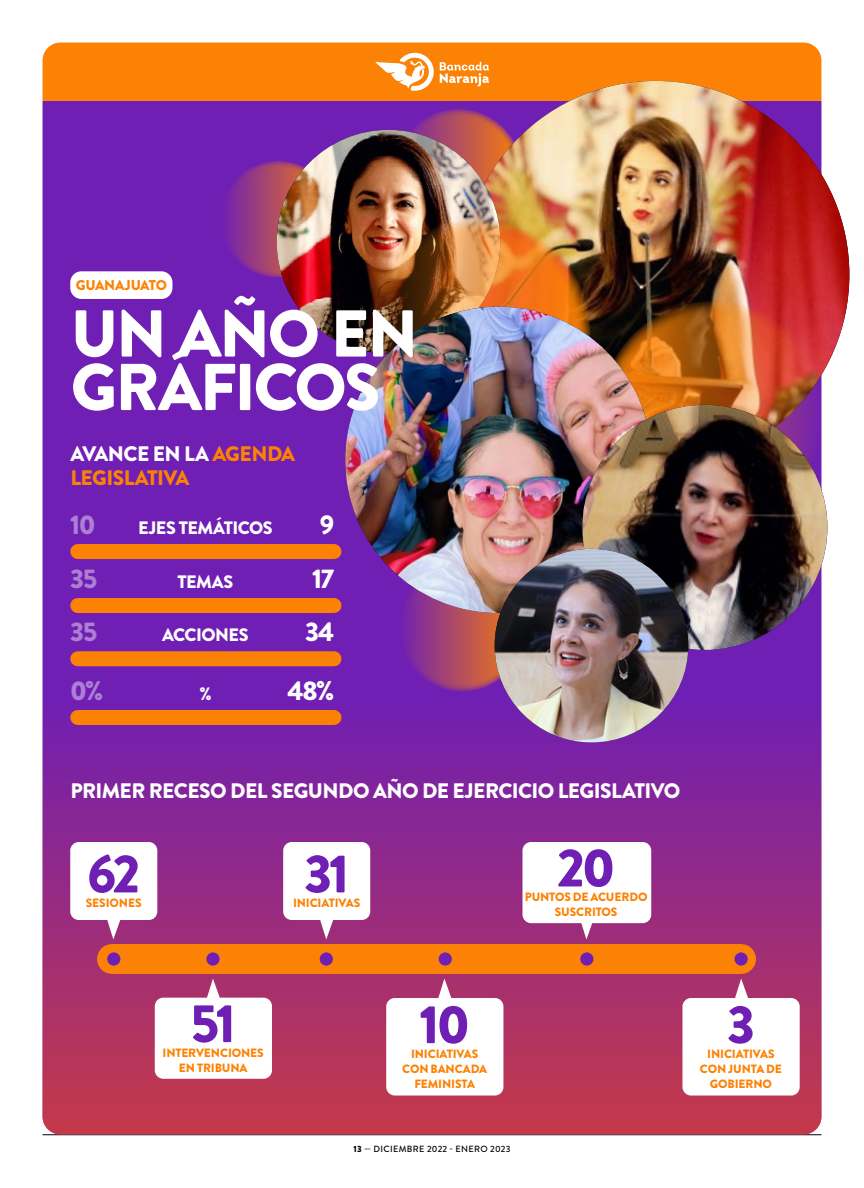
<style>
.page{position:relative;width:864px;height:1188px;background:#fff}
.page>*{position:absolute;margin:0;border:0;box-sizing:border-box;transform-origin:0 0}
.t1{font:900 66px/53.6px "Brandon Grotesque";letter-spacing:-.035em;color:#fff}
.t2{font:900 54px "Brandon Grotesque";letter-spacing:-.055em;color:#6f1fb4}
.t3{font:900 27px "Brandon Grotesque";color:#ad7fd4}
.t4{font:900 27px "Brandon Grotesque";color:#fff}
.t5{font:900 21px "Brandon Grotesque";letter-spacing:-.03em;color:#fff}
.t6{font:900 21px/24px "Brandon Grotesque";letter-spacing:-.03em;color:#fc8205}
.t7{font:900 18px "Brandon Grotesque";letter-spacing:-.03em;color:#fff}
.t8{font:900 14.25px "Brandon Grotesque";letter-spacing:-.015em;color:#fc8205}
.t9{font:900 12px/15px "Brandon Grotesque";letter-spacing:-.01em;color:#fc8205;text-align:center}
.t10{font:500 9px "Brandon Grotesque";letter-spacing:.04em;color:#000}
.s1{color:#fff}
.s2{font-weight:900}
</style>
<div class="page">
<div style="left:43px;top:43px;width:778px;height:58px;background:#fc8205"></div>
<svg style="left:375px;top:53px;width:59px;height:38px"></svg>
<svg style="left:440px;top:62px;width:49px;height:25px"></svg>
<div style="left:43px;top:101px;width:778px;height:1034px;background:#6f1fb4"></div>
<svg style="left:394px;top:109px;width:128px;height:129px;background:#b95455"></svg>
<svg style="left:220px;top:161px;width:116px;height:116px;background:#993c7d"></svg>
<div style="left:43px;top:678px;width:778px;height:457px;background:linear-gradient(to bottom,#6c1eb7,#c63b47);border-radius:18px"></div>
<img style="left:462px;top:81px;width:387px;height:387px;border-radius:194px">
<img style="left:277px;top:130px;width:223px;height:223px;border-radius:112px">
<img style="left:364px;top:219px;width:226px;height:227px;border-radius:50%">
<svg style="left:398px;top:563px;width:128px;height:128px;background:#a34470"></svg>
<img style="left:600px;top:301px;width:227px;height:226px;border-radius:50%">
<img style="left:345px;top:307px;width:307px;height:306px;border-radius:153px">
<img style="left:582px;top:405px;width:245px;height:245px;border-radius:123px">
<img style="left:495px;top:549px;width:193px;height:193px;border-radius:97px">
<div style="left:70px;top:842px;width:87px;height:78px;background:#fff;border-radius:9px"></div>
<div style="left:283px;top:842px;width:87px;height:78px;background:#fff;border-radius:9px"></div>
<div style="left:155px;top:998px;width:117px;height:81px;background:#fff;border-radius:9px"></div>
<div style="left:522px;top:842px;width:129px;height:81px;background:#fff;border-radius:9px"></div>
<div style="left:386px;top:998px;width:117px;height:98px;background:#fff;border-radius:9px"></div>
<div style="left:682px;top:998px;width:118px;height:98px;background:#fff;border-radius:9px"></div>
<div style="left:70px;top:271px;width:102px;height:28px;background:#fff;border-radius:11px"></div>
<div style="left:112px;top:944px;width:629px;height:30px;background:#fc8205"></div>
<div style="left:78px;top:544px;width:256px;height:15px;background:#fc8205"></div>
<div style="left:78px;top:598px;width:256px;height:15px;background:#fc8205"></div>
<div style="left:78px;top:651px;width:256px;height:15px;background:#fc8205"></div>
<div style="left:78px;top:710px;width:256px;height:15px;background:#fc8205"></div>
<svg style="left:107px;top:920px;width:14px;height:20px"></svg>
<svg style="left:206px;top:979px;width:14px;height:19px"></svg>
<svg style="left:438px;top:979px;width:14px;height:19px"></svg>
<svg style="left:735px;top:979px;width:14px;height:19px"></svg>
<svg style="left:320px;top:920px;width:14px;height:20px"></svg>
<svg style="left:580px;top:923px;width:14px;height:17px"></svg>
<div style="left:107px;top:952px;width:13px;height:14px;background:#6f1fb4;border-radius:50%"></div>
<div style="left:206px;top:952px;width:14px;height:14px;background:#6f1fb4;border-radius:50%"></div>
<div style="left:320px;top:952px;width:13px;height:14px;background:#6f1fb4;border-radius:50%"></div>
<div style="left:439px;top:952px;width:13px;height:14px;background:#6f1fb4;border-radius:50%"></div>
<div style="left:580px;top:952px;width:13px;height:14px;background:#6f1fb4;border-radius:50%"></div>
<div style="left:734px;top:952px;width:14px;height:14px;background:#6f1fb4;border-radius:50%"></div>
<p class="t8" style="left:76px;top:275px;width:93px">GUANAJUATO</p>
<h1 class="t1" style="left:71px;top:308px;width:349px">UN AÑO EN<br>GRÁFICOS</h1>
<h3 class="t6" style="left:70px;top:442px;width:226px"><span class="s1">AVANCE EN LA</span> AGENDA<br>LEGISLATIVA</h3>
<h3 class="t3" style="left:70px;top:505px;width:27px">10</h3>
<h3 class="t7" style="left:138px;top:515px;width:136px">EJES TEMÁTICOS</h3>
<h3 class="t4" style="left:320px;top:505px;width:16px">9</h3>
<h3 class="t3" style="left:70px;top:559px;width:29px">35</h3>
<h3 class="t7" style="left:178px;top:569px;width:57px">TEMAS</h3>
<h3 class="t4" style="left:312px;top:559px;width:24px">17</h3>
<h3 class="t3" style="left:70px;top:613px;width:29px">35</h3>
<h3 class="t7" style="left:162px;top:622px;width:88px">ACCIONES</h3>
<h3 class="t4" style="left:305px;top:613px;width:31px">34</h3>
<h3 class="t3" style="left:70px;top:671px;width:35px">0%</h3>
<h3 class="t7" style="left:200px;top:681px;width:13px">%</h3>
<h3 class="t4" style="left:287px;top:671px;width:48px">48%</h3>
<h3 class="t5" style="left:70px;top:776px;width:611px">PRIMER RECESO DEL SEGUNDO AÑO DE EJERCICIO LEGISLATIVO</h3>
<h2 class="t2" style="left:87px;top:836px;width:54px">62</h2>
<p class="t9" style="left:86px;top:896px;width:57px">SESIONES</p>
<h2 class="t2" style="left:304px;top:836px;width:47px">31</h2>
<p class="t9" style="left:293px;top:896px;width:69px">INICIATIVAS</p>
<h2 class="t2" style="left:557px;top:830px;width:60px">20</h2>
<p class="t9" style="left:555px;top:905px;width:64px">SUSCRITOS</p>
<p class="t9" style="left:525px;top:890px;width:124px">PUNTOS DE ACUERDO</p>
<h2 class="t2" style="left:191px;top:985px;width:47px">51</h2>
<p class="t9" style="left:163px;top:1046px;width:103px">INTERVENCIONES<br>EN TRIBUNA</p>
<h2 class="t2" style="left:419px;top:986px;width:52px">10</h2>
<p class="t9" style="left:402px;top:1062px;width:86px">CON BANCADA<br>FEMINISTA</p>
<p class="t9" style="left:411px;top:1047px;width:69px">INICIATIVAS</p>
<p class="t10" style="left:354px;top:1142px;width:158px"><span class="s2">13</span> — DICIEMBRE 2022 - ENERO 2023</p>
<h2 class="t2" style="left:727px;top:986px;width:29px">3</h2>
<p class="t9" style="left:700px;top:1047px;width:84px">INICIATIVAS<br>CON JUNTA DE<br>GOBIERNO</p>
</div>
